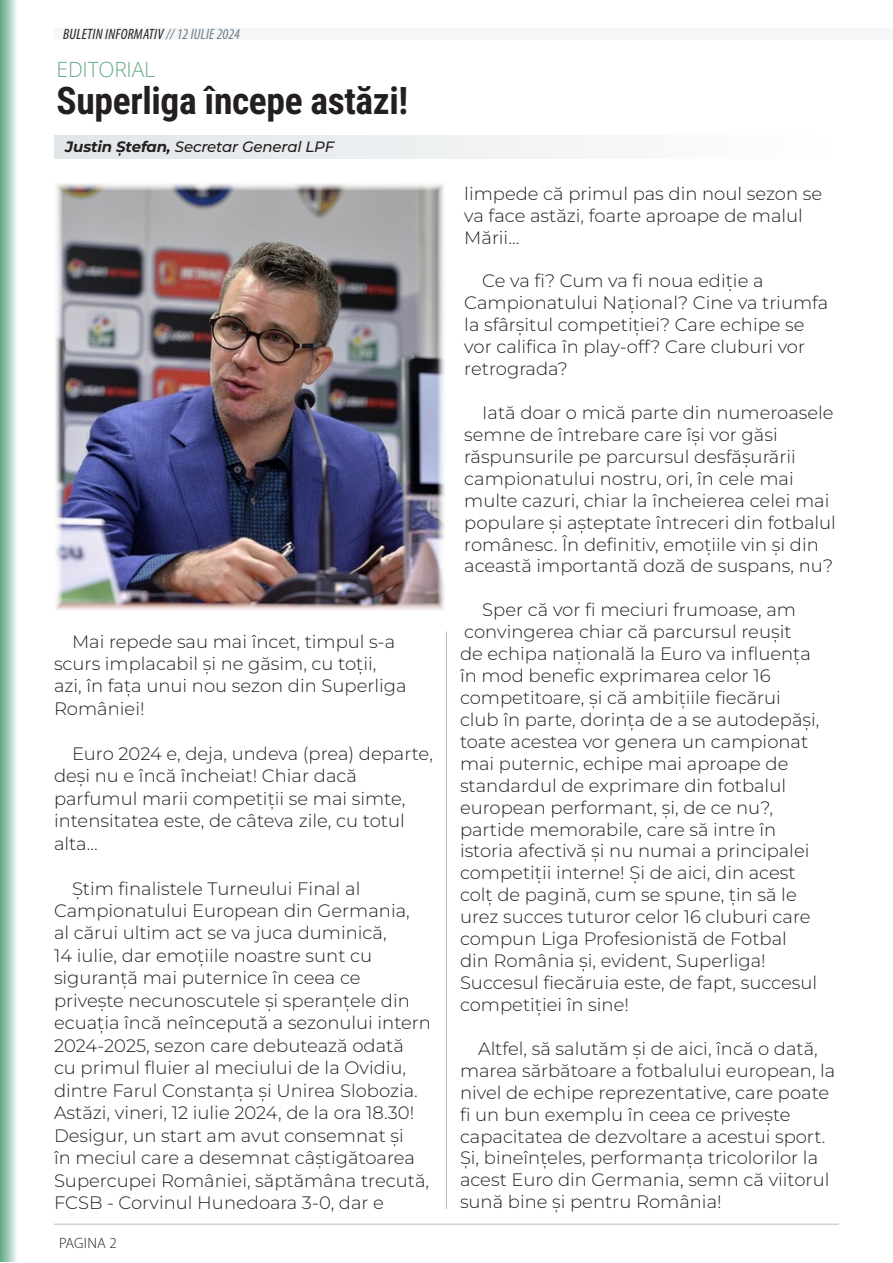
<style>
.page{position:relative;width:893px;height:1263px;background:#fff}
.page>*{position:absolute;margin:0;border:0;box-sizing:border-box;transform-origin:0 0}
.t1{font:700 37.5px "Roboto Condensed";letter-spacing:-.01em;color:#231f20}
.t2{font:300 21px "Open Sans";letter-spacing:-.01em;color:#66ab88}
.t3{font:300 18px/21.9px "Montserrat";color:#231f20}
.t4{font:italic 500 15px "Montserrat";letter-spacing:-.01em;color:#231f20}
.t5{font:italic condensed 15px "Myriad Pro";letter-spacing:.02em;color:#231f20}
.t6{font:300 15px "Myriad Pro";letter-spacing:.02em;color:#231f20}
.s1{color:#6c7d86}
.s2{font-weight:700}
</style>
<div class="page">
<hr style="left:892px;top:0;width:1px;height:1261px;background:#6c7d86">
<img style="left:55px;top:183px;width:390px;height:427px">
<div style="left:54px;top:28px;width:839px;height:12px;background:#f5f6f7"></div>
<hr style="left:54px;top:1224px;width:785px;height:1px;background:#231f20">
<div style="left:54px;top:135px;width:785px;height:24px;background:linear-gradient(to right,#e0e5e8,#fefefe)"></div>
<hr style="left:446px;top:631px;width:1px;height:578px;background:#231f20">
<svg style="left:0;top:0;width:16px;height:1262px;background:#a4ccb8"></svg>
<p class="t5" style="left:63px;top:25px;width:178px">BULETIN INFORMATIV <span class="s1">// 12 IULIE 2024</span></p>
<p class="t2" style="left:57px;top:54px;width:100px">EDITORIAL</p>
<p class="t1" style="left:57px;top:74px;width:353px">Superliga începe astăzi!</p>
<p class="t4" style="left:65px;top:136px;width:270px"><span class="s2">Justin Ștefan,</span> Secretar General LPF</p>
<p class="t3" style="left:54px;top:629px;width:354px;line-height:22.5px;text-indent:18px">Mai repede sau mai încet, timpul s-a scurs implacabil și ne găsim, cu toții, azi, în fața unui nou sezon din Superliga<br>României!</p>
<p class="t3" style="left:54px;top:741px;width:380px;line-height:22.5px;text-indent:18px">Euro 2024 e, deja, undeva (prea) departe, deși nu e încă încheiat! Chiar dacă parfumul marii competiții se mai simte, intensitatea este, de câteva zile, cu totul alta…</p>
<p class="t3" style="left:54px;top:876px;width:378px;line-height:22.5px;text-indent:18px">Știm finalistele Turneului Final al Campionatului European din Germania,<br>al cărui ultim act se va juca duminică,<br>14 iulie, dar emoțiile noastre sunt cu siguranță mai puternice în ceea ce privește necunoscutele și speranțele din ecuația încă neîncepută a sezonului intern 2024-2025, sezon care debutează odată<br>cu primul fluier al meciului de la Ovidiu, dintre Farul Constanța și Unirea Slobozia.<br>Astăzi, vineri, 12 iulie 2024, de la ora 18.30!<br>Desigur, un start am avut consemnat și<br>în meciul care a desemnat câștigătoarea Supercupei României, săptămâna trecută, FCSB - Corvinul Hunedoara 3-0, dar e</p>
<p class="t6" style="left:59px;top:1234px;width:59px">PAGINA 2</p>
<p class="t3" style="left:464px;top:182px;width:359px">limpede că primul pas din noul sezon se va face astăzi, foarte aproape de malul<br>Mării…</p>
<p class="t3" style="left:464px;top:269px;width:366px;text-indent:18px">Ce va fi? Cum va fi noua ediție a Campionatului Național? Cine va triumfa la sfârșitul competiției? Care echipe se vor califica în play-off? Care cluburi vor retrograda?</p>
<p class="t3" style="left:464px;top:401px;width:373px;text-indent:18px">Iată doar o mică parte din numeroasele semne de întrebare care își vor găsi răspunsurile pe parcursul desfășurării campionatului nostru, ori, în cele mai multe cazuri, chiar la încheierea celei mai populare și așteptate întreceri din fotbalul românesc. În definitiv, emoțiile vin și din această importantă doză de suspans, nu?</p>
<p class="t3" style="left:460px;top:598px;width:361px;text-indent:22px">Sper că vor fi meciuri frumoase, am convingerea chiar că parcursul reușit<br>de echipa națională la Euro va influența în mod benefic exprimarea celor 16 competitoare, și că ambițiile fiecărui club în parte, dorința de a se autodepăși, toate acestea vor genera un campionat mai puternic, echipe mai aproape de standardul de exprimare din fotbalul european performant, și, de ce nu?, partide memorabile, care să intre în istoria afectivă și nu numai a principalei competiții interne! Și de aici, din acest colț de pagină, cum se spune, țin să le urez succes tuturor celor 16 cluburi care compun Liga Profesionistă de Fotbal din România și, evident, Superliga!<br>Succesul fiecăruia este, de fapt, succesul competiției în sine!</p>
<p class="t3" style="left:460px;top:1037px;width:377px;text-indent:18px">Altfel, să salutăm și de aici, încă o dată, marea sărbătoare a fotbalului european, la nivel de echipe reprezentative, care poate fi un bun exemplu în ceea ce privește capacitatea de dezvoltare a acestui sport.<br>Și, bineînțeles, performanța tricolorilor la acest Euro din Germania, semn că viitorul sună bine și pentru România!</p>
</div>
